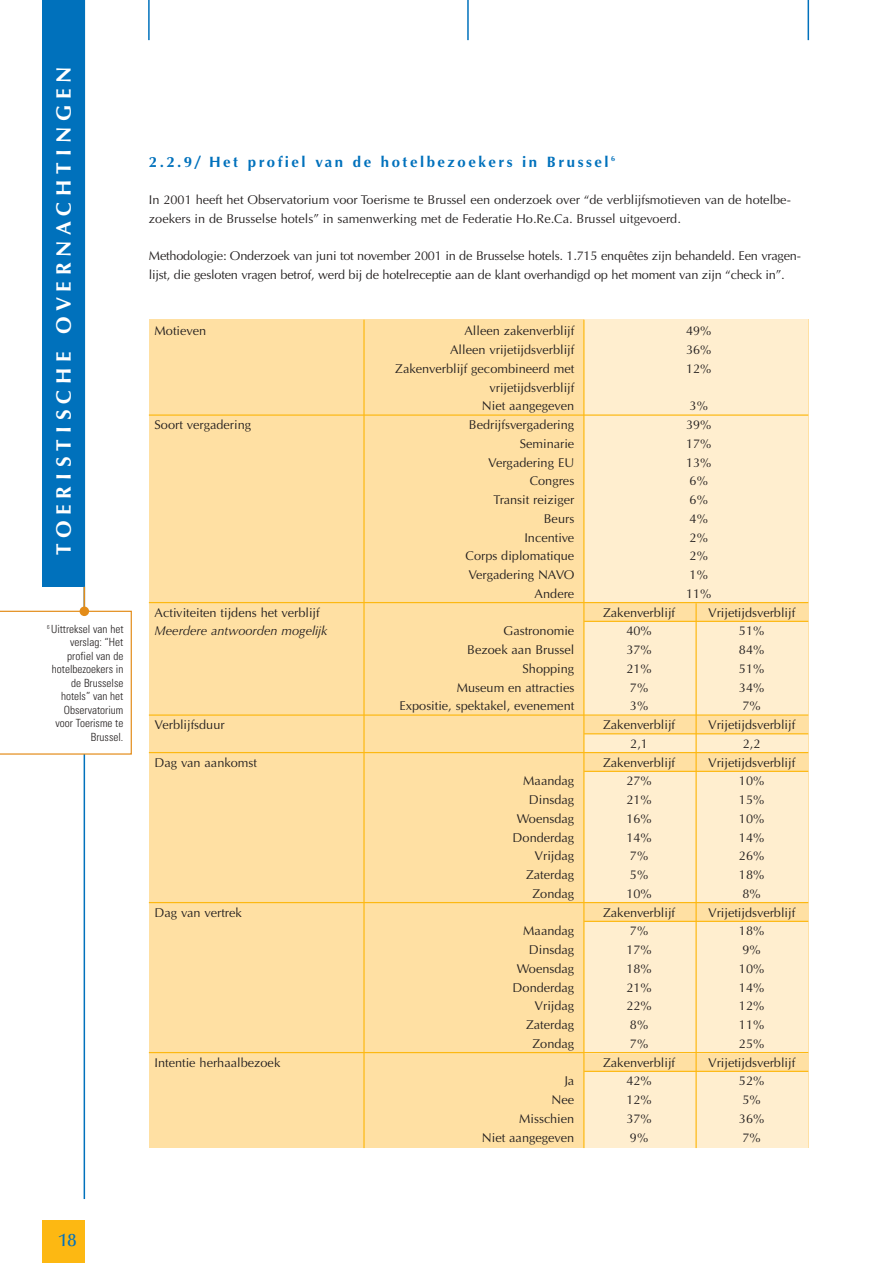
<style>
.page{position:relative;width:893px;height:1263px;background:#fff}
.page>*{position:absolute;margin:0;border:0;box-sizing:border-box;transform-origin:0 0}
.t1{font:700 21px "Optima";letter-spacing:.28em;color:#fff}
.t2{font:500 18px "Optima";color:#0071bc}
.t3{font:700 15px "Optima";letter-spacing:.165em;color:#0071bc}
.t4{font:12.75px/18.8px "Optima";color:#231f1f}
.t5{font:italic 12.75px "Optima";color:#231f1f}
.t6{font:300 condensed 11.25px/13.5px "Univers";color:#231f1f;text-align:right}
</style>
<div class="page">
<div style="left:149px;top:320px;width:659px;height:828px;background:#ffe0a3"></div>
<div style="left:584px;top:320px;width:224px;height:283px;background:#ffeecf"></div>
<div style="left:584px;top:622px;width:224px;height:93px;background:#ffeecf"></div>
<div style="left:584px;top:735px;width:224px;height:18px;background:#ffeecf"></div>
<div style="left:584px;top:772px;width:224px;height:131px;background:#ffeecf"></div>
<div style="left:584px;top:922px;width:224px;height:131px;background:#ffeecf"></div>
<div style="left:584px;top:1073px;width:224px;height:75px;background:#ffeecf"></div>
<hr style="left:84px;top:0;width:1px;height:1199px;background:#0071bc">
<div style="left:43px;top:0;width:42px;height:587px;background:#0071bc"></div>
<div style="left:43px;top:1220px;width:42px;height:43px;background:#fdb812"></div>
<hr style="left:467px;top:0;width:1px;height:40px;background:#0071bc">
<hr style="left:148px;top:0;width:2px;height:40px;background:#0071bc">
<hr style="left:807px;top:0;width:2px;height:40px;background:#0071bc">
<hr style="left:149px;top:414px;width:659px;height:2px;background:#fdb812">
<hr style="left:149px;top:602px;width:659px;height:1px;background:#fdb812">
<hr style="left:584px;top:621px;width:224px;height:1px;background:#fdb812">
<hr style="left:149px;top:714px;width:659px;height:2px;background:#fdb812">
<hr style="left:584px;top:733px;width:224px;height:1px;background:#fdb812">
<hr style="left:149px;top:752px;width:659px;height:1px;background:#fdb812">
<hr style="left:584px;top:771px;width:224px;height:1px;background:#fdb812">
<hr style="left:149px;top:902px;width:659px;height:1px;background:#fdb812">
<hr style="left:584px;top:921px;width:224px;height:1px;background:#fdb812">
<hr style="left:149px;top:1052px;width:659px;height:1px;background:#fdb812">
<hr style="left:584px;top:1071px;width:224px;height:1px;background:#fdb812">
<hr style="left:363px;top:320px;width:1px;height:828px;background:#fdb812">
<hr style="left:583px;top:320px;width:1px;height:828px;background:#fdb812">
<hr style="left:695px;top:603px;width:1px;height:545px;background:#fdb812">
<hr style="left:84px;top:587px;width:1px;height:144px;background:#e38c19">
<svg style="left:0;top:611px;width:132px;height:144px"></svg>
<div style="left:80px;top:607px;width:9px;height:9px;background:#e38c19;border-radius:50%"></div>
<h1 class="t1" style="left:55px;top:555px;width:490px;rotate:-90deg">TOERISTISCHE OVERNACHTINGEN</h1>
<p class="t6" style="left:47px;top:623px;width:78px"><sup>6</sup> Uittreksel van het verslag: “Het profiel van de hotelbezoekers in de Brusselse hotels” van het<br>Observatorium voor Toerisme te<br>Brussel.</p>
<p class="t3" style="left:149px;top:155px;width:468px">2.2.9/ Het profiel van de hotelbezoekers in Brussel <sup>6</sup></p>
<p class="t4" style="left:149px;top:192px;width:643px">In 2001 heeft het Observatorium voor Toerisme te Brussel een onderzoek over “de verblijfsmotieven van de hotelbe&shy;zoekers in de Brusselse hotels” in samenwerking met de Federatie Ho.Re.Ca. Brussel uitgevoerd.</p>
<p class="t4" style="left:149px;top:248px;width:653px">Methodologie: Onderzoek van juni tot november 2001 in de Brusselse hotels. 1.715 enquêtes zijn behandeld. Een vragen&shy;lijst, die gesloten vragen betrof, werd bij de hotelreceptie aan de klant overhandigd op het moment van zijn “check in”.</p>
<p class="t4" style="left:154px;top:323px;width:53px">Motieven</p>
<p class="t4" style="left:464px;top:323px;width:111px">Alleen zakenverblijf</p>
<p class="t4" style="left:686px;top:323px;width:27px">49%</p>
<p class="t4" style="left:450px;top:342px;width:126px">Alleen vrijetijdsverblijf</p>
<p class="t4" style="left:686px;top:342px;width:27px">36%</p>
<p class="t4" style="left:395px;top:360px;width:180px">Zakenverblijf gecombineerd met</p>
<p class="t4" style="left:686px;top:360px;width:27px">12%</p>
<p class="t4" style="left:482px;top:379px;width:94px;text-align:center">vrijetijdsverblijf<br>Niet aangegeven</p>
<p class="t4" style="left:689px;top:398px;width:20px">3%</p>
<p class="t4" style="left:154px;top:417px;width:98px">Soort vergadering</p>
<p class="t4" style="left:469px;top:417px;width:107px">Bedrijfsvergadering</p>
<p class="t4" style="left:686px;top:417px;width:27px">39%</p>
<p class="t4" style="left:519px;top:435px;width:56px">Seminarie</p>
<p class="t4" style="left:686px;top:435px;width:27px">17%</p>
<p class="t4" style="left:488px;top:454px;width:88px">Vergadering EU</p>
<p class="t4" style="left:686px;top:454px;width:27px">13%</p>
<p class="t4" style="left:529px;top:473px;width:46px">Congres</p>
<p class="t4" style="left:689px;top:473px;width:20px">6%</p>
<p class="t4" style="left:493px;top:492px;width:82px">Transit reiziger</p>
<p class="t4" style="left:689px;top:492px;width:20px">6%</p>
<p class="t4" style="left:544px;top:510px;width:32px">Beurs</p>
<p class="t4" style="left:689px;top:510px;width:20px">4%</p>
<p class="t4" style="left:524px;top:529px;width:51px">Incentive</p>
<p class="t4" style="left:689px;top:529px;width:20px">2%</p>
<p class="t4" style="left:465px;top:548px;width:110px">Corps diplomatique</p>
<p class="t4" style="left:689px;top:548px;width:20px">2%</p>
<p class="t4" style="left:468px;top:567px;width:107px">Vergadering NAVO</p>
<p class="t4" style="left:689px;top:567px;width:20px">1%</p>
<p class="t4" style="left:534px;top:585px;width:41px">Andere</p>
<p class="t4" style="left:686px;top:585px;width:27px">11%</p>
<p class="t4" style="left:154px;top:604px;width:167px">Activiteiten tijdens het verblijf</p>
<p class="t4" style="left:603px;top:604px;width:73px">Zakenverblijf</p>
<p class="t4" style="left:708px;top:604px;width:88px">Vrijetijdsverblijf</p>
<p class="t5" style="left:154px;top:626px;width:175px">Meerdere antwoorden mogelijk</p>
<p class="t4" style="left:503px;top:623px;width:72px">Gastronomie</p>
<p class="t4" style="left:626px;top:623px;width:27px">40%</p>
<p class="t4" style="left:739px;top:623px;width:27px">51%</p>
<p class="t4" style="left:467px;top:642px;width:108px">Bezoek aan Brussel</p>
<p class="t4" style="left:626px;top:642px;width:27px">37%</p>
<p class="t4" style="left:739px;top:642px;width:27px">84%</p>
<p class="t4" style="left:522px;top:660px;width:53px">Shopping</p>
<p class="t4" style="left:626px;top:660px;width:27px">21%</p>
<p class="t4" style="left:739px;top:660px;width:27px">51%</p>
<p class="t4" style="left:457px;top:679px;width:119px">Museum en attracties</p>
<p class="t4" style="left:630px;top:679px;width:20px">7%</p>
<p class="t4" style="left:739px;top:679px;width:27px">34%</p>
<p class="t4" style="left:399px;top:698px;width:176px">Expositie, spektakel, evenement</p>
<p class="t4" style="left:630px;top:698px;width:20px">3%</p>
<p class="t4" style="left:742px;top:698px;width:20px">7%</p>
<p class="t4" style="left:154px;top:717px;width:72px">Verblijfsduur</p>
<p class="t4" style="left:603px;top:717px;width:73px">Zakenverblijf</p>
<p class="t4" style="left:708px;top:717px;width:88px">Vrijetijdsverblijf</p>
<p class="t4" style="left:630px;top:735px;width:19px">2,1</p>
<p class="t4" style="left:742px;top:735px;width:19px">2,2</p>
<p class="t4" style="left:154px;top:754px;width:104px">Dag van aankomst</p>
<p class="t4" style="left:603px;top:754px;width:73px">Zakenverblijf</p>
<p class="t4" style="left:708px;top:754px;width:88px">Vrijetijdsverblijf</p>
<p class="t4" style="left:523px;top:773px;width:53px">Maandag</p>
<p class="t4" style="left:626px;top:773px;width:27px">27%</p>
<p class="t4" style="left:739px;top:773px;width:27px">10%</p>
<p class="t4" style="left:529px;top:792px;width:47px">Dinsdag</p>
<p class="t4" style="left:626px;top:792px;width:27px">21%</p>
<p class="t4" style="left:739px;top:792px;width:27px">15%</p>
<p class="t4" style="left:516px;top:810px;width:59px">Woensdag</p>
<p class="t4" style="left:626px;top:810px;width:27px">16%</p>
<p class="t4" style="left:739px;top:810px;width:27px">10%</p>
<p class="t4" style="left:512px;top:829px;width:63px">Donderdag</p>
<p class="t4" style="left:626px;top:829px;width:27px">14%</p>
<p class="t4" style="left:739px;top:829px;width:27px">14%</p>
<p class="t4" style="left:534px;top:848px;width:41px">Vrijdag</p>
<p class="t4" style="left:630px;top:848px;width:20px">7%</p>
<p class="t4" style="left:739px;top:848px;width:27px">26%</p>
<p class="t4" style="left:526px;top:867px;width:50px">Zaterdag</p>
<p class="t4" style="left:630px;top:867px;width:20px">5%</p>
<p class="t4" style="left:739px;top:867px;width:27px">18%</p>
<p class="t4" style="left:532px;top:885px;width:43px">Zondag</p>
<p class="t4" style="left:626px;top:885px;width:27px">10%</p>
<p class="t4" style="left:742px;top:885px;width:20px">8%</p>
<p class="t4" style="left:154px;top:904px;width:89px">Dag van vertrek</p>
<p class="t4" style="left:603px;top:904px;width:73px">Zakenverblijf</p>
<p class="t4" style="left:708px;top:904px;width:88px">Vrijetijdsverblijf</p>
<p class="t4" style="left:523px;top:923px;width:53px">Maandag</p>
<p class="t4" style="left:630px;top:923px;width:20px">7%</p>
<p class="t4" style="left:739px;top:923px;width:27px">18%</p>
<p class="t4" style="left:529px;top:942px;width:47px">Dinsdag</p>
<p class="t4" style="left:626px;top:942px;width:27px">17%</p>
<p class="t4" style="left:742px;top:942px;width:20px">9%</p>
<p class="t4" style="left:516px;top:960px;width:59px">Woensdag</p>
<p class="t4" style="left:626px;top:960px;width:27px">18%</p>
<p class="t4" style="left:739px;top:960px;width:27px">10%</p>
<p class="t4" style="left:512px;top:979px;width:63px">Donderdag</p>
<p class="t4" style="left:626px;top:979px;width:27px">21%</p>
<p class="t4" style="left:739px;top:979px;width:27px">14%</p>
<p class="t4" style="left:534px;top:998px;width:41px">Vrijdag</p>
<p class="t4" style="left:626px;top:998px;width:27px">22%</p>
<p class="t4" style="left:739px;top:998px;width:27px">12%</p>
<p class="t4" style="left:526px;top:1017px;width:50px">Zaterdag</p>
<p class="t4" style="left:630px;top:1017px;width:20px">8%</p>
<p class="t4" style="left:739px;top:1017px;width:27px">11%</p>
<p class="t4" style="left:532px;top:1035px;width:43px">Zondag</p>
<p class="t4" style="left:630px;top:1035px;width:20px">7%</p>
<p class="t4" style="left:739px;top:1035px;width:27px">25%</p>
<p class="t4" style="left:154px;top:1054px;width:127px">Intentie herhaalbezoek</p>
<p class="t4" style="left:603px;top:1054px;width:73px">Zakenverblijf</p>
<p class="t4" style="left:708px;top:1054px;width:88px">Vrijetijdsverblijf</p>
<p class="t4" style="left:564px;top:1073px;width:11px">Ja</p>
<p class="t4" style="left:626px;top:1073px;width:27px">42%</p>
<p class="t4" style="left:739px;top:1073px;width:27px">52%</p>
<p class="t4" style="left:551px;top:1092px;width:24px">Nee</p>
<p class="t4" style="left:626px;top:1092px;width:27px">12%</p>
<p class="t4" style="left:742px;top:1092px;width:20px">5%</p>
<p class="t4" style="left:519px;top:1110px;width:57px">Misschien</p>
<p class="t4" style="left:626px;top:1110px;width:27px">37%</p>
<p class="t4" style="left:739px;top:1110px;width:27px">36%</p>
<p class="t4" style="left:482px;top:1129px;width:94px">Niet aangegeven</p>
<p class="t4" style="left:630px;top:1129px;width:20px">9%</p>
<p class="t4" style="left:742px;top:1129px;width:20px">7%</p>
<h2 class="t2" style="left:59px;top:1232px;width:19px">18</h2>
</div>
